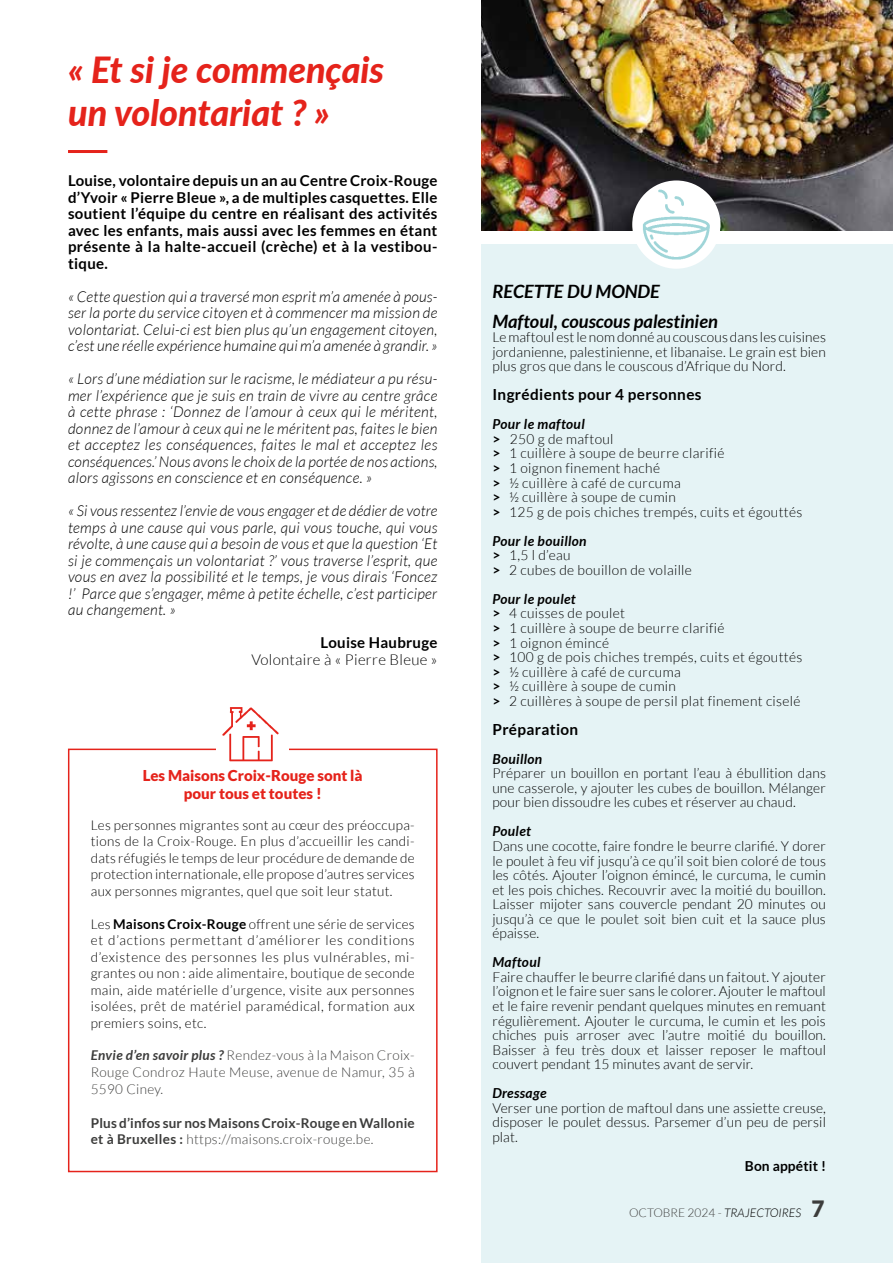
<style>
.page{position:relative;width:893px;height:1263px;background:#fff}
.page>*{position:absolute;margin:0;border:0;box-sizing:border-box;transform-origin:0 0}
.t1{font:italic 800 36px/43.2px "Lato";color:#e5231b}
.t2{font:italic 700 18.3px/29.1px "Lato";color:#000}
.t3{font:700 15.3px "Lato";letter-spacing:.025em;color:#000}
.t4{font:italic 300 15px/16.5px "Lato";letter-spacing:.02em;color:#000;text-align:justify}
.t5{font:700 15px/16.5px "Lato";letter-spacing:.03em;color:#000;text-align:justify}
.t6{font:900 15px/18px "Lato";color:#e5231b;text-align:center}
.t7{font:300 15px "Lato";letter-spacing:.02em;color:#000}
.t8{font:300 13.8px/14.5px "Lato";letter-spacing:.025em;color:#000;text-align:justify}
.t9{font:italic 700 13.8px "Lato";letter-spacing:.025em;color:#000}
.t10{font:700 13.8px "Lato";letter-spacing:.01em;color:#000}
.t11{font:300 13.5px/16.5px "Lato";letter-spacing:.025em;color:#000;text-align:justify}
.t12{font:300 13.5px/16.2px "Lato";letter-spacing:.025em;color:#3c3c3b}
.t13{font:700 13.5px/16.2px "Lato";letter-spacing:.015em;color:#3c3c3b}
.t14{font:300 12px "Lato";color:#3c3c3b}
.s1{font-weight:700}
.s2{font-weight:700;font-style:italic}
.s3{font-weight:300}
.s4{font-style:italic;color:#000}
.s5{font-weight:900;font-size:22.5px}
</style>
<div class="page">
<hr style="left:68px;top:150px;width:39px;height:3px;background:#e5231b">
<div style="left:68px;top:749px;width:370px;height:423px;background:#fff;border:2px solid #e5231b"></div>
<img style="left:216px;top:707px;width:73px;height:55px">
<div style="left:482px;top:244px;width:411px;height:1019px;background:#e5f3f5"></div>
<img style="left:482px;top:0;width:411px;height:230px">
<img style="left:626px;top:175px;width:100px;height:94px">
<h1 class="t1" style="left:68px;top:47px;width:318px">« Et si je commençais un volontariat ? »</h1>
<p class="t5" style="left:68px;top:172px;width:371px">Louise, volontaire depuis un an au Centre Croix-Rouge d’Yvoir « Pierre Bleue », a de multiples casquettes. Elle soutient l’équipe du centre en réalisant des activités avec les enfants, mais aussi avec les femmes en étant présente à la halte-accueil (crèche) et à la vestibou&shy;tique.</p>
<p class="t4" style="left:68px;top:288px;width:371px">« Cette question qui a traversé mon esprit m’a amenée à pous&shy;ser la porte du service citoyen et à commencer ma mission de volontariat. Celui-ci est bien plus qu’un engagement citoyen, c’est une réelle expérience humaine qui m’a amenée à grandir. »</p>
<p class="t4" style="left:68px;top:371px;width:371px">« Lors d’une médiation sur le racisme, le médiateur a pu résu&shy;mer l’expérience que je suis en train de vivre au centre grâce à cette phrase : ‘Donnez de l’amour à ceux qui le méritent, donnez de l’amour à ceux qui ne le méritent pas, faites le bien et acceptez les conséquences, faites le mal et acceptez les conséquences.’ Nous avons le choix de la portée de nos actions, alors agissons en conscience et en conséquence. »</p>
<p class="t4" style="left:68px;top:503px;width:371px">« Si vous ressentez l’envie de vous engager et de dédier de votre temps à une cause qui vous parle, qui vous touche, qui vous révolte, à une cause qui a besoin de vous et que la question ‘Et si je commençais un volontariat ?’ vous traverse l’esprit, que vous en avez la possibilité et le temps, je vous dirais ‘Foncez !’ Parce que s’engager, même à petite échelle, c’est participer au changement. »</p>
<p class="t5" style="left:321px;top:634px;width:118px">Louise Haubruge</p>
<p class="t7" style="left:251px;top:651px;width:188px">Volontaire à « Pierre Bleue »</p>
<p class="t6" style="left:143px;top:766px;width:221px">Les Maisons Croix-Rouge sont là pour tous et toutes !</p>
<p class="t11" style="left:91px;top:816px;width:325px">Les personnes migrantes sont au cœur des préoccupa&shy;tions de la Croix-Rouge. En plus d’accueillir les candi&shy;dats réfugiés le temps de leur procédure de demande de protection internationale, elle propose d’autres services aux personnes migrantes, quel que soit leur statut.</p>
<p class="t11" style="left:91px;top:915px;width:325px">Les <span class="s1">Maisons Croix-Rouge</span> offrent une série de services et d’actions permettant d’améliorer les conditions d’existence des personnes les plus vulnérables, mi&shy;grantes ou non : aide alimentaire, boutique de seconde main, aide matérielle d’urgence, visite aux personnes isolées, prêt de matériel paramédical, formation aux premiers soins, etc.</p>
<p class="t12" style="left:91px;top:1047px;width:325px"><span class="s2">Envie d’en savoir plus ?</span> Rendez-vous à la Maison Croix-<br>Rouge Condroz Haute Meuse, avenue de Namur, 35 à</p>
<p class="t12" style="left:91px;top:1081px;width:74px">5590 Ciney.</p>
<p class="t13" style="left:91px;top:1114px;width:325px">Plus d’infos sur nos Maisons Croix-Rouge en Wallonie et à Bruxelles : <span class="s3">https://maisons.croix-rouge.be.</span></p>
<h2 class="t2" style="left:492px;top:278px;width:227px">RECETTE DU MONDE<br>Maftoul, couscous palestinien</h2>
<p class="t8" style="left:492px;top:330px;width:335px">Le maftoul est le nom donné au couscous dans les cuisines jordanienne, palestinienne, et libanaise. Le grain est bien plus gros que dans le couscous d’Afrique du Nord.</p>
<p class="t3" style="left:492px;top:386px;width:211px">Ingrédients pour 4 personnes</p>
<p class="t8" style="left:492px;top:417px;width:312px;text-align:left"><span class="s2">Pour le maftoul<br></span><span class="s1">&gt;</span> 250 g de maftoul<br><span class="s1">&gt;</span> 1 cuillère à soupe de beurre clarifié<br><span class="s1">&gt;</span> 1 oignon finement haché<br><span class="s1">&gt;</span> ½ cuillère à café de curcuma<br><span class="s1">&gt;</span> ½ cuillère à soupe de cumin<br><span class="s1">&gt;</span> 125 g de pois chiches trempés, cuits et égouttés</p>
<p class="t8" style="left:492px;top:533px;width:201px;text-align:left"><span class="s2">Pour le bouillon<br></span><span class="s1">&gt;</span> 1,5 l d’eau<br><span class="s1">&gt;</span> 2 cubes de bouillon de volaille</p>
<p class="t8" style="left:492px;top:592px;width:312px;text-align:left"><span class="s2">Pour le poulet<br></span><span class="s1">&gt;</span> 4 cuisses de poulet<br><span class="s1">&gt;</span> 1 cuillère à soupe de beurre clarifié<br><span class="s1">&gt;</span> 1 oignon émincé<br><span class="s1">&gt;</span> 100 g de pois chiches trempés, cuits et égouttés <span class="s1">&gt;</span> ½ cuillère à café de curcuma<br><span class="s1">&gt;</span> ½ cuillère à soupe de cumin<br><span class="s1">&gt;</span> 2 cuillères à soupe de persil plat finement ciselé</p>
<p class="t3" style="left:492px;top:720px;width:87px">Préparation</p>
<p class="t9" style="left:492px;top:751px;width:51px">Bouillon</p>
<p class="t8" style="left:492px;top:766px;width:335px">Préparer un bouillon en portant l’eau à ébullition dans une casserole, y ajouter les cubes de bouillon. Mélanger pour bien dissoudre les cubes et réserver au chaud.</p>
<p class="t9" style="left:492px;top:823px;width:40px">Poulet</p>
<p class="t8" style="left:492px;top:839px;width:335px">Dans une cocotte, faire fondre le beurre clarifié. Y dorer le poulet à feu vif jusqu’à ce qu’il soit bien coloré de tous les côtés. Ajouter l’oignon émincé, le curcuma, le cumin et les pois chiches. Recouvrir avec la moitié du bouillon.<br>Laisser mijoter sans couvercle pendant 20 minutes ou jusqu’à ce que le poulet soit bien cuit et la sauce plus épaisse.</p>
<p class="t9" style="left:492px;top:954px;width:50px">Maftoul</p>
<p class="t8" style="left:492px;top:970px;width:335px">Faire chauffer le beurre clarifié dans un faitout. Y ajouter l’oignon et le faire suer sans le colorer. Ajouter le maftoul et le faire revenir pendant quelques minutes en remuant régulièrement. Ajouter le curcuma, le cumin et les pois chiches puis arroser avec l’autre moitié du bouillon.<br>Baisser à feu très doux et laisser reposer le maftoul couvert pendant 15 minutes avant de servir.</p>
<p class="t9" style="left:492px;top:1085px;width:56px">Dressage</p>
<p class="t8" style="left:492px;top:1101px;width:335px">Verser une portion de maftoul dans une assiette creuse, disposer le poulet dessus. Parsemer d’un peu de persil plat.</p>
<p class="t10" style="left:745px;top:1158px;width:83px">Bon appétit !</p>
<p class="t14" style="left:629px;top:1206px;width:197px">OCTOBRE 2024 - <span class="s4">TRAJECTOIRES</span> <span class="s5">7</span></p>
</div>
